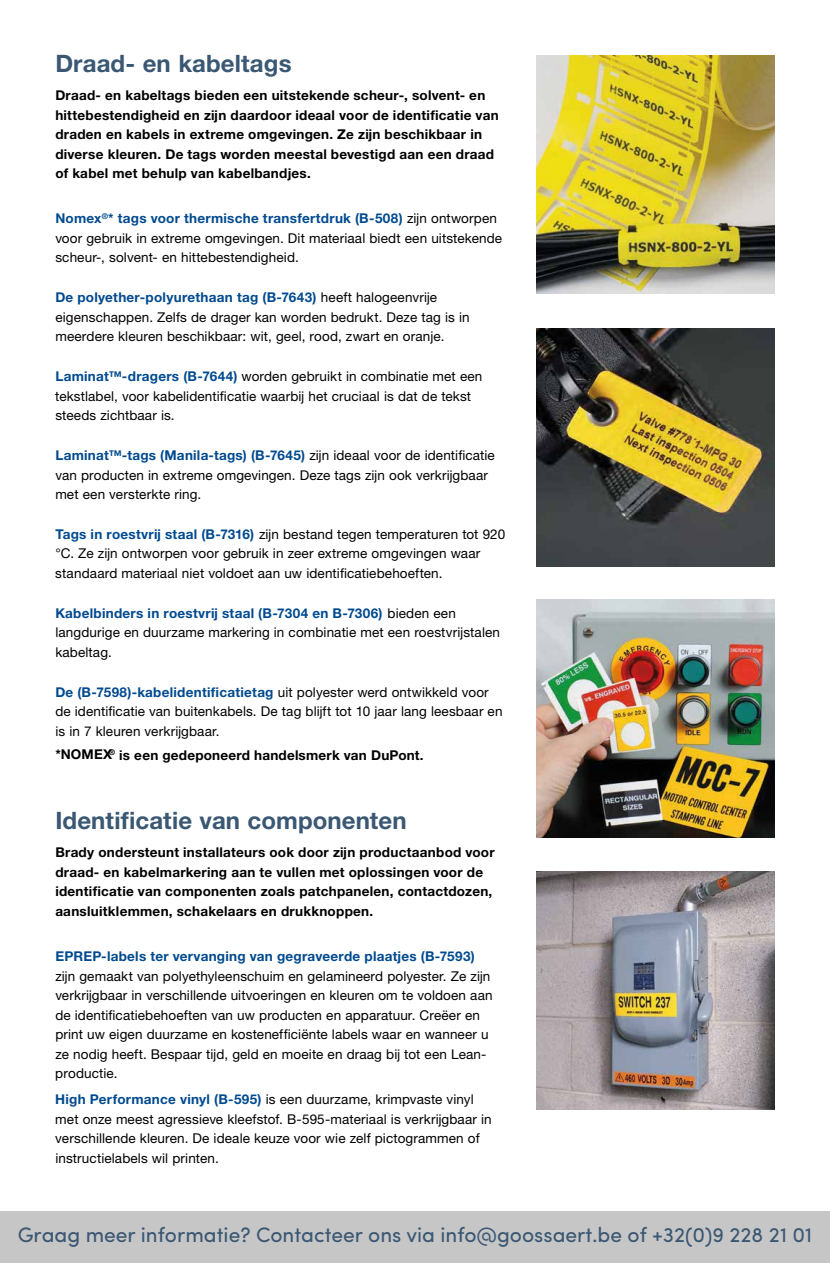
<style>
.page{position:relative;width:830px;height:1263px;background:#fff}
.page>*{position:absolute;margin:0;border:0;box-sizing:border-box;transform-origin:0 0}
.t1{font:700 24px "Helvetica Neue LT Pro";letter-spacing:.005em;color:#3a5773}
.t2{font:21px "Sofia Pro";color:#3a5773}
.t3{font:13.5px/19.5px "Helvetica Neue LT Pro";letter-spacing:.01em;color:#000100}
.t4{font:700 13.5px/19.5px "Helvetica Neue LT Pro";letter-spacing:.02em;color:#000100}
.t5{font:700 13.5px "Helvetica Neue LT Pro";letter-spacing:.02em;color:#004a8f}
.s1{font-weight:700;color:#004a8f}
</style>
<div class="page">
<div style="left:0;top:1212px;width:829px;height:51px;background:#c6c6c6"></div>
<img style="left:536px;top:329px;width:238px;height:238px">
<img style="left:536px;top:600px;width:238px;height:238px">
<img style="left:536px;top:872px;width:238px;height:238px">
<img style="left:536px;top:55px;width:238px;height:238px">
<h1 class="t1" style="left:55px;top:49px;width:238px">Draad- en kabeltags</h1>
<p class="t4" style="left:55px;top:85px;width:444px">Draad- en kabeltags bieden een uitstekende scheur-, solvent- en hittebestendigheid en zĳn daardoor ideaal voor de identificatie van draden en kabels in extreme omgevingen. Ze zĳn beschikbaar in diverse kleuren. De tags worden meestal bevestigd aan een draad of kabel met behulp van kabelbandjes.</p>
<p class="t3" style="left:55px;top:208px;width:448px"><span class="s1">Nomex</span><sup>®</sup><span class="s1">* tags voor thermische transfertdruk (B-508)</span> zĳn ontworpen voor gebruik in extreme omgevingen. Dit materiaal biedt een uitstekende scheur-, solvent- en hittebestendigheid.</p>
<p class="t3" style="left:55px;top:287px;width:415px"><span class="s1">De polyether-polyurethaan tag (B-7643)</span> heeft halogeenvrĳe eigenschappen. Zelfs de drager kan worden bedrukt. Deze tag is in meerdere kleuren beschikbaar: wit, geel, rood, zwart en oranje.</p>
<p class="t3" style="left:55px;top:366px;width:428px"><span class="s1">Laminat™-dragers (B-7644)</span> worden gebruikt in combinatie met een tekstlabel, voor kabelidentificatie waarbĳ het cruciaal is dat de tekst steeds zichtbaar is.</p>
<p class="t3" style="left:55px;top:445px;width:441px"><span class="s1">Laminat™-tags (Manila-tags) (B-7645)</span> zĳn ideaal voor de identificatie van producten in extreme omgevingen. Deze tags zĳn ook verkrĳgbaar met een versterkte ring.</p>
<p class="t3" style="left:55px;top:524px;width:451px"><span class="s1">Tags in roestvrĳ staal (B-7316)</span> zĳn bestand tegen temperaturen tot 920 °C. Ze zĳn ontworpen voor gebruik in zeer extreme omgevingen waar standaard materiaal niet voldoet aan uw identificatiebehoeften.</p>
<p class="t3" style="left:55px;top:603px;width:446px"><span class="s1">Kabelbinders in roestvrĳ staal (B-7304 en B-7306)</span> bieden een langdurige en duurzame markering in combinatie met een roestvrĳstalen kabeltag.</p>
<p class="t3" style="left:55px;top:682px;width:448px"><span class="s1">De (B-7598)-kabelidentificatietag</span> uit polyester werd ontwikkeld voor de identificatie van buitenkabels. De tag blĳft tot 10 jaar lang leesbaar en is in 7 kleuren verkrĳgbaar.</p>
<p class="t4" style="left:55px;top:744px;width:369px">*NOMEX<sup>®</sup> is een gedeponeerd handelsmerk van DuPont.</p>
<h1 class="t1" style="left:55px;top:805px;width:352px">Identificatie van componenten</h1>
<p class="t4" style="left:55px;top:842px;width:440px">Brady ondersteunt installateurs ook door zĳn productaanbod voor draad- en kabelmarkering aan te vullen met oplossingen voor de identificatie van componenten zoals patchpanelen, contactdozen, aansluitklemmen, schakelaars en drukknoppen.</p>
<p class="t5" style="left:55px;top:948px;width:421px">EPREP-labels ter vervanging van gegraveerde plaatjes (B-7593)</p>
<p class="t3" style="left:55px;top:966px;width:438px">zĳn gemaakt van polyethyleenschuim en gelamineerd polyester. Ze zĳn verkrĳgbaar in verschillende uitvoeringen en kleuren om te voldoen aan de identificatiebehoeften van uw producten en apparatuur. Creëer en print uw eigen duurzame en kostenefficiënte labels waar en wanneer u ze nodig heeft. Bespaar tĳd, geld en moeite en draag bĳ tot een Lean&shy;productie.</p>
<p class="t3" style="left:55px;top:1089px;width:437px"><span class="s1">High Performance vinyl (B-595)</span> is een duurzame, krimpvaste vinyl met onze meest agressieve kleefstof. B-595-materiaal is verkrĳgbaar in verschillende kleuren. De ideale keuze voor wie zelf pictogrammen of instructielabels wil printen.</p>
<h2 class="t2" style="left:18px;top:1219px;width:795px">Graag meer informatie? Contacteer ons via info@goossaert.be of +32(0)9 228 21 01</h2>
</div>
